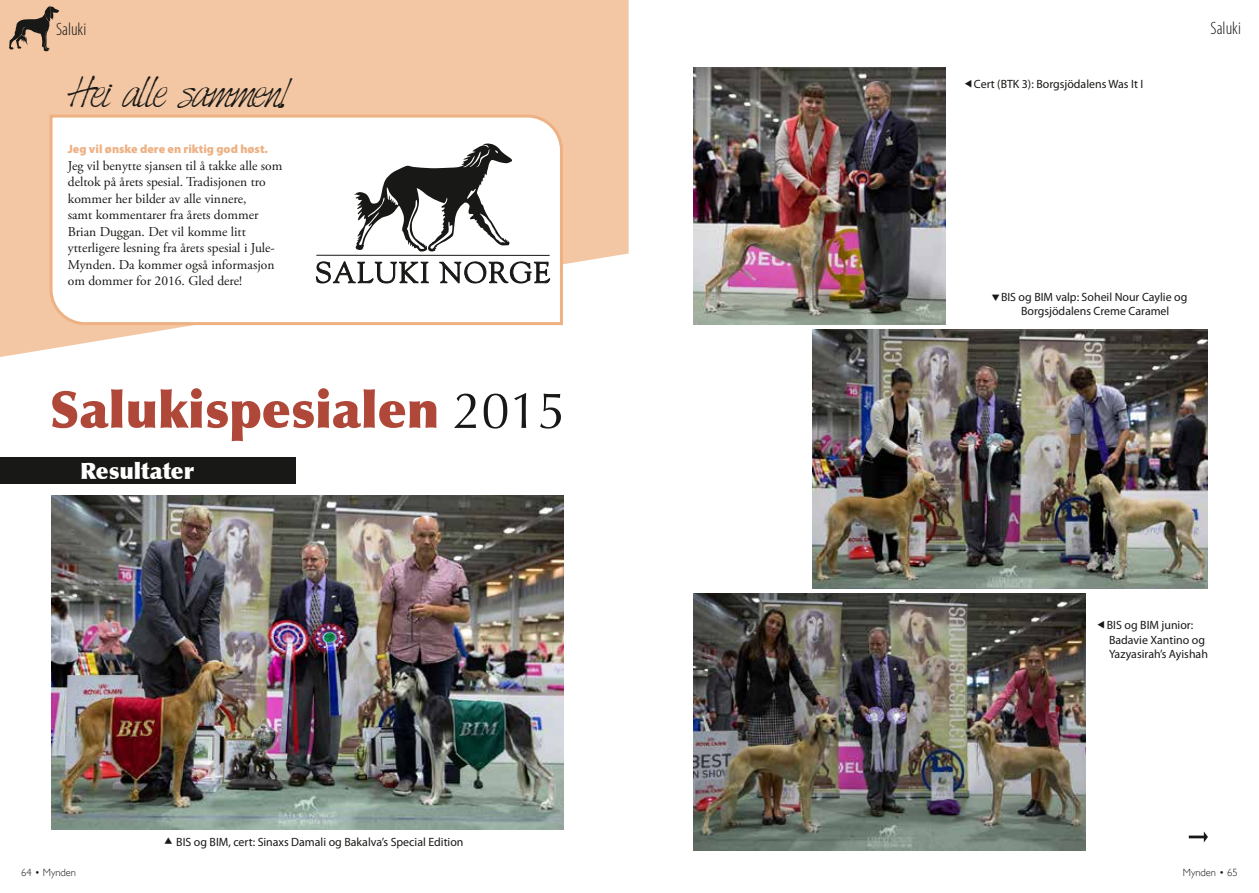
<style>
.page{position:relative;width:1259px;height:893px;background:#fff}
.page>*{position:absolute;margin:0;border:0;box-sizing:border-box;transform-origin:0 0}
.t1{font:900 51px "Optima";color:#b0483a}
.t2{font:36px "Harabara Hand";letter-spacing:-.1em;color:#181816}
.t3{font:900 22.5px "Optima";color:#fff}
.t4{font:300 condensed 18px "Myriad Pro";color:#181816}
.t5{font:13.5px/16.5px "Adobe Garamond Pro";color:#181816}
.t6{font:12px/14.4px "Myriad Pro";color:#181816;text-align:center}
.t7{font:900 12px "Myriad Pro";color:#edb183}
.t8{font:300 10.5px "Gill Sans";color:#181816}
.s1{font-weight:400;color:#181816}
</style>
<div class="page">
<svg style="left:0;top:0;width:628px;height:357px;fill:#f3c7a4"></svg>
<div style="left:0;top:457px;width:296px;height:27px;background:#181816"></div>
<img style="left:52px;top:495px;width:511px;height:334px">
<img style="left:693px;top:68px;width:252px;height:256px">
<img style="left:812px;top:329px;width:396px;height:260px">
<img style="left:693px;top:593px;width:392px;height:257px">
<svg style="left:1188px;top:831px;width:20px;height:11px"></svg>
<svg style="left:9px;top:6px;width:50px;height:45px"></svg>
<svg style="left:48px;top:113px;width:516px;height:214px"></svg>
<svg style="left:316px;top:143px;width:234px;height:140px"></svg>
<h3 class="t4" style="left:56px;top:19px;width:32px">Saluki</h3>
<h2 class="t2" style="left:68px;top:74px;width:226px">Hei alle sammen!</h2>
<p class="t7" style="left:68px;top:142px;width:202px">Jeg vil ønske dere en riktig god høst.</p>
<p class="t5" style="left:68px;top:157px;width:216px">Jeg vil benytte sjansen til å takke alle som deltok på årets spesial. Tradisjonen tro kommer her bilder av alle vinnere,<br>samt kommentarer fra årets dommer Brian Duggan. Det vil komme litt ytterligere lesning fra årets spesial i Jule-Mynden. Da kommer også informasjon om dommer for 2016. Gled dere!</p>
<h1 class="t1" style="left:50px;top:379px;width:518px">Salukispesialen <span class="s1">2015</span></h1>
<h3 class="t3" style="left:80px;top:457px;width:115px">Resultater</h3>
<p class="t6" style="left:176px;top:835px;width:289px">BIS og BIM, cert: Sinaxs Damali og Bakalva’s Special Edition</p>
<p class="t6" style="left:974px;top:77px;width:171px">Cert (BTK 3): Borgsjödalens Was It I</p>
<h3 class="t4" style="left:1210px;top:18px;width:32px">Saluki</h3>
<p class="t6" style="left:1001px;top:291px;width:188px;line-height:13.5px">BIS og BIM valp: Soheil Nour Caylie og<br>Borgsjödalens Creme Caramel</p>
<p class="t6" style="left:1107px;top:618px;width:103px;text-align:left">BIS og BIM junior:<br>Badavie Xantino og<br>Yazyasirah’s Ayishah</p>
<p class="t8" style="left:21px;top:866px;width:56px">64 • Mynden</p>
<p class="t8" style="left:1182px;top:866px;width:56px">Mynden • 65</p>
</div>
